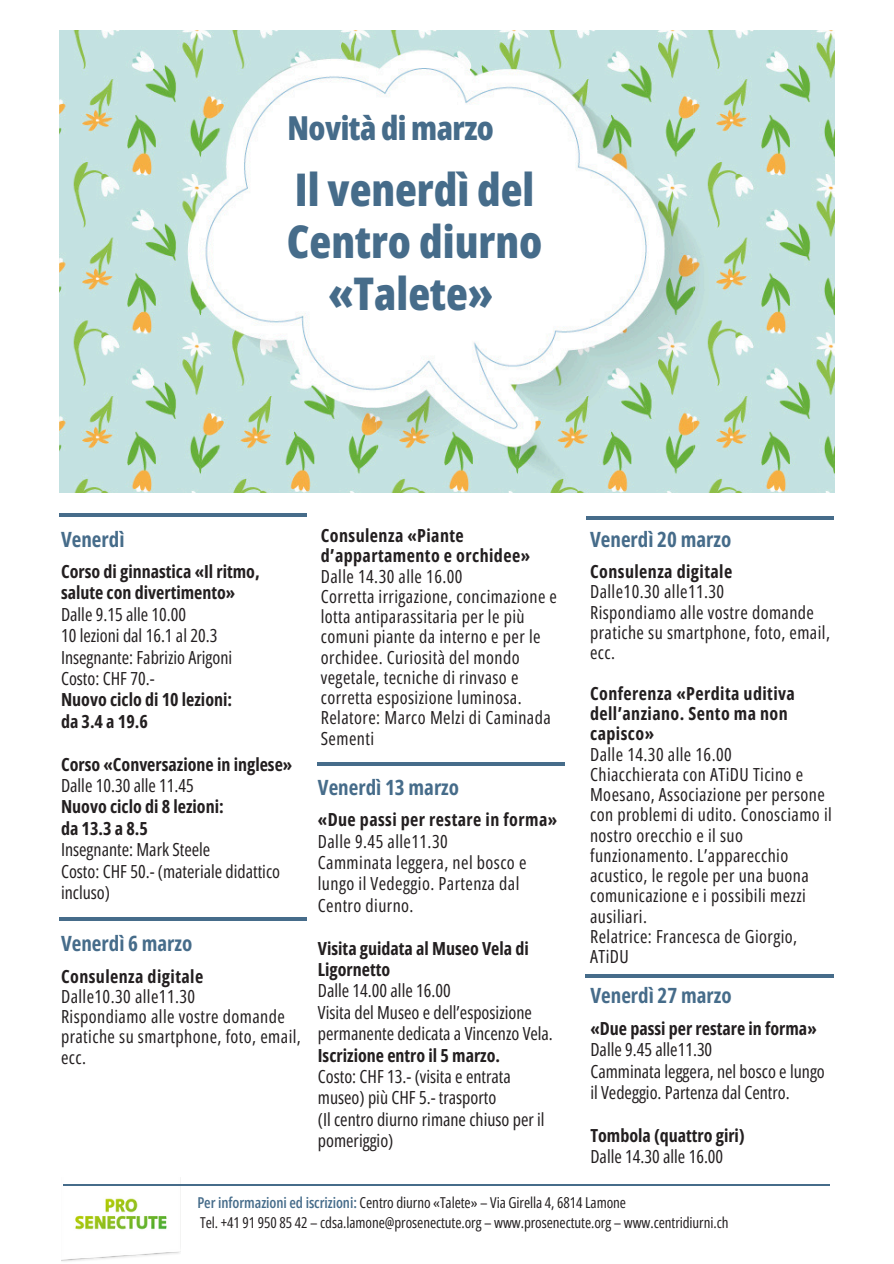
<style>
.page{position:relative;width:894px;height:1264px;background:#fff}
.page>*{position:absolute;margin:0;border:0;box-sizing:border-box;transform-origin:0 0}
.t1{font:800 45px/51.8px "Open Sans Condensed";color:#466c8a;text-align:center}
.t2{font:800 33px "Open Sans Condensed";letter-spacing:-.015em;color:#466c8a}
.t3{font:700 21px "Open Sans Condensed";color:#466c8a}
.t4{font:18px/20.2px "Open Sans Condensed";letter-spacing:.025em;color:#231f20}
.t5{font:18px/21.5px "Open Sans Condensed";color:#231f20}
.t6{font:700 18px/21.5px "Open Sans Condensed";color:#231f20}
.t7{font:700 18px/20.2px "Open Sans Condensed";letter-spacing:.025em;color:#231f20}
.t8{font:15px/20.2px "Open Sans Condensed";letter-spacing:-.005em;color:#231f20}
.s1{font-weight:600;color:#466c8a}
</style>
<div class="page">
<svg style="left:59px;top:514px;width:248px;height:3px"></svg>
<svg style="left:59px;top:917px;width:248px;height:3px"></svg>
<svg style="left:586px;top:517px;width:247px;height:3px"></svg>
<img style="left:61px;top:1184px;width:119px;height:78px">
<hr style="left:64px;top:1184px;width:765px;height:1px;background:#466c8a">
<svg style="left:317px;top:762px;width:247px;height:3px"></svg>
<svg style="left:585px;top:974px;width:248px;height:3px"></svg>
<img style="left:59px;top:30px;width:775px;height:462px">
<h2 class="t2" style="left:287px;top:104px;width:208px">Novità di marzo</h2>
<h1 class="t1" style="left:287px;top:163px;width:257px">Il venerdì del<br>Centro diurno «Talete»</h1>
<p class="t7" style="left:321px;top:525px;width:211px">Consulenza «Piante d’appartamento e orchidee»</p>
<p class="t4" style="left:321px;top:565px;width:238px">Dalle 14.30 alle 16.00<br>Corretta irrigazione, concimazione e lotta antiparassitaria per le più comuni piante da interno e per le orchidee. Curiosità del mondo vegetale, tecniche di rinvaso e corretta esposizione luminosa.<br>Relatore: Marco Melzi di Caminada<br>Sementi</p>
<p class="t3" style="left:318px;top:772px;width:143px">Venerdì 13 marzo</p>
<p class="t7" style="left:318px;top:809px;width:241px">«Due passi per restare in forma»</p>
<p class="t4" style="left:318px;top:830px;width:210px;line-height:21.5px">Dalle 9.45 alle11.30<br>Camminata leggera, nel bosco e lungo il Vedeggio. Partenza dal<br>Centro diurno.</p>
<p class="t6" style="left:318px;top:936px;width:212px">Visita guidata al Museo Vela di<br>Ligornetto</p>
<p class="t5" style="left:318px;top:979px;width:236px">Dalle 14.00 alle 16.00<br>Visita del Museo e dell’esposizione permanente dedicata a Vincenzo Vela.</p>
<p class="t6" style="left:318px;top:1043px;width:184px">Iscrizione entro il 5 marzo.</p>
<p class="t5" style="left:318px;top:1065px;width:228px">Costo: CHF 13.- (visita e entrata museo) più CHF 5.- trasporto<br>(Il centro diurno rimane chiuso per il pomeriggio)</p>
<p class="t3" style="left:61px;top:524px;width:65px">Venerdì</p>
<p class="t6" style="left:61px;top:560px;width:200px">Corso di ginnastica «Il ritmo, salute con divertimento»</p>
<p class="t5" style="left:61px;top:603px;width:173px">Dalle 9.15 alle 10.00<br>10 lezioni dal 16.1 al 20.3<br>Insegnante: Fabrizio Arigoni<br>Costo: CHF 70.-</p>
<p class="t6" style="left:61px;top:688px;width:173px">Nuovo ciclo di 10 lezioni: da 3.4 a 19.6</p>
<p class="t6" style="left:61px;top:753px;width:233px">Corso «Conversazione in inglese»</p>
<p class="t5" style="left:61px;top:774px;width:134px">Dalle 10.30 alle 11.45</p>
<p class="t6" style="left:61px;top:795px;width:164px">Nuovo ciclo di 8 lezioni: da 13.3 a 8.5</p>
<p class="t5" style="left:61px;top:838px;width:220px">Insegnante: Mark Steele<br>Costo: CHF 50.- (materiale didattico incluso)</p>
<p class="t3" style="left:61px;top:928px;width:133px">Venerdì 6 marzo</p>
<p class="t7" style="left:61px;top:965px;width:144px">Consulenza digitale</p>
<p class="t4" style="left:61px;top:985px;width:241px">Dalle10.30 alle11.30<br>Rispondiamo alle vostre domande pratiche su smartphone, foto, email, ecc.</p>
<p class="t3" style="left:590px;top:980px;width:143px">Venerdì 27 marzo</p>
<p class="t3" style="left:590px;top:524px;width:143px">Venerdì 20 marzo</p>
<p class="t7" style="left:590px;top:561px;width:144px">Consulenza digitale</p>
<p class="t4" style="left:590px;top:581px;width:241px">Dalle10.30 alle11.30<br>Rispondiamo alle vostre domande pratiche su smartphone, foto, email, ecc.</p>
<p class="t7" style="left:590px;top:682px;width:206px">Conferenza «Perdita uditiva dell’anziano. Sento ma non capisco»</p>
<p class="t4" style="left:590px;top:743px;width:243px">Dalle 14.30 alle 16.00<br>Chiacchierata con ATiDU Ticino e<br>Moesano, Associazione per persone con problemi di udito. Conosciamo il nostro orecchio e il suo funzionamento. L’apparecchio acustico, le regole per una buona comunicazione e i possibili mezzi ausiliari.<br>Relatrice: Francesca de Giorgio,<br>ATiDU</p>
<p class="t6" style="left:590px;top:1017px;width:228px">«Due passi per restare in forma»</p>
<p class="t5" style="left:590px;top:1038px;width:236px">Dalle 9.45 alle11.30<br>Camminata leggera, nel bosco e lungo il Vedeggio. Partenza dal Centro.</p>
<p class="t6" style="left:590px;top:1124px;width:156px">Tombola (quattro giri)</p>
<p class="t5" style="left:590px;top:1145px;width:134px">Dalle 14.30 alle 16.00</p>
<p class="t8" style="left:197px;top:1191px;width:532px"><span class="s1">Per informazioni ed iscrizioni:</span> Centro diurno «Talete» – Via Girella 4, 6814 Lamone<br>Tel. +41 91 950 85 42 – cdsa.lamone@prosenectute.org – www.prosenectute.org – www.centridiurni.ch</p>
</div>
